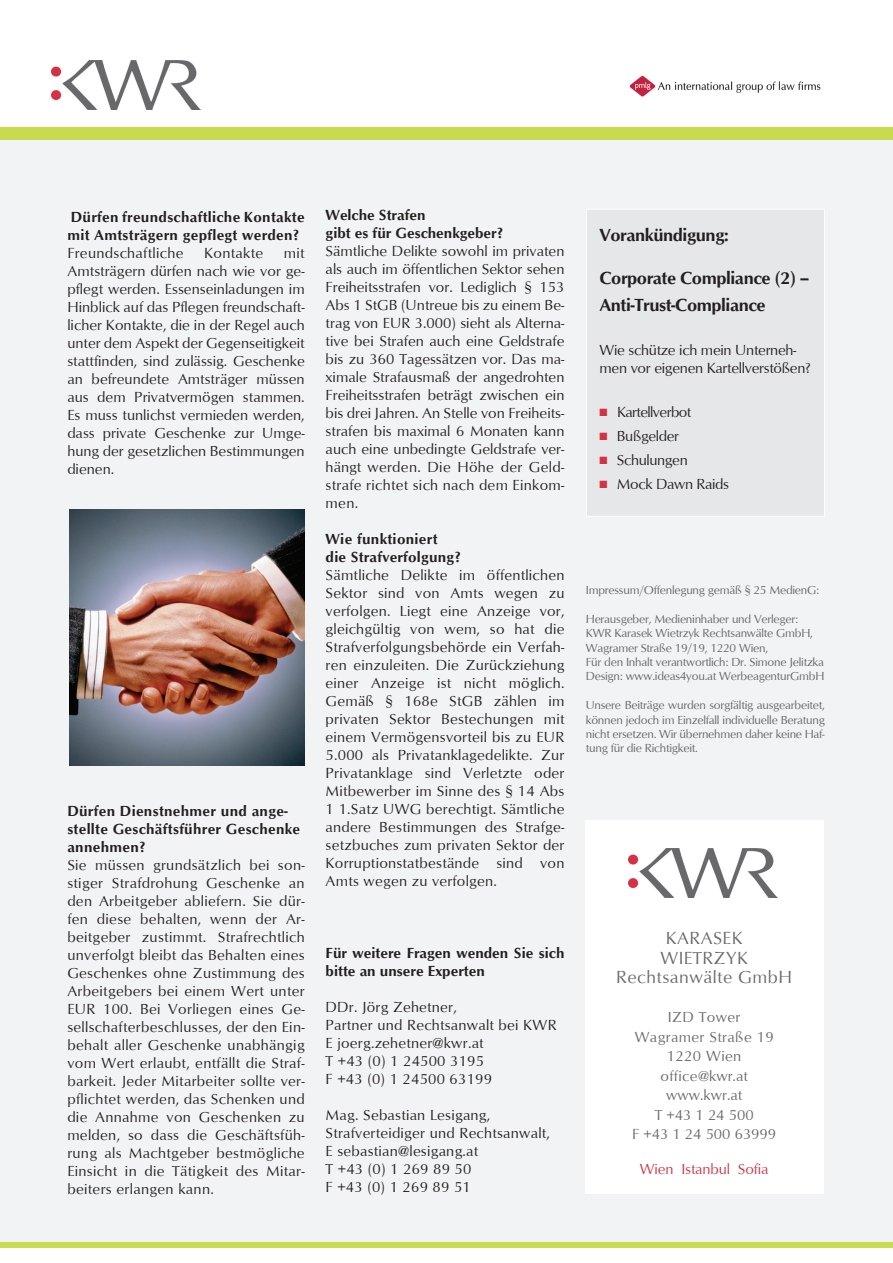
<style>
.page{position:relative;width:893px;height:1263px;background:#fff}
.page>*{position:absolute;margin:0;border:0;box-sizing:border-box;transform-origin:0 0}
.t1{font:700 18px/27px "Optimum";letter-spacing:-.025em;color:#231f20}
.t2{font:18px "Optimum";letter-spacing:.025em;color:#69696c}
.t3{font:15px/18px "Optimum";letter-spacing:.015em;color:#231f20;text-align:justify}
.t4{font:700 15px/18px "Optimum";letter-spacing:.02em;color:#231f20}
.t5{font:700 15px/18px "Optimum";color:#231f20}
.t6{font:15px "Optimum";letter-spacing:.025em;color:#69696c}
.t7{font:15px/18px "Optimum";letter-spacing:-.02em;color:#231f20}
.t8{font:15px "Optimum";letter-spacing:-.025em;color:#231f20}
.t9{font:15px "Optimum";letter-spacing:-.01em;color:#d63247}
.t10{font:15px "Optimum";color:#69696c}
.t11{font:15px "Optimum";letter-spacing:-.04em;color:#231f20}
.t12{font:12px/14.4px "Optimum";letter-spacing:-.02em;color:#636366;text-align:justify}
.s1{color:#d63247}
</style>
<div class="page">
<div style="left:0;top:133px;width:893px;height:1112px;background:#f2f3f4"></div>
<div style="left:0;top:127px;width:893px;height:13px;background:#c8db4f"></div>
<div style="left:0;top:1242px;width:893px;height:5px;background:#c8db4f"></div>
<div style="left:585px;top:820px;width:238px;height:374px;background:#fff"></div>
<img style="left:628px;top:848px;width:149px;height:50px">
<img style="left:69px;top:510px;width:236px;height:255px">
<img style="left:51px;top:60px;width:149px;height:50px">
<img style="left:629px;top:75px;width:192px;height:22px">
<div style="left:586px;top:209px;width:239px;height:307px;background:#e6e7e9"></div>
<div style="left:586px;top:209px;width:239px;height:308px;border:1px solid #fff"></div>
<p class="t4" style="left:67px;top:207px;width:239px">Dürfen freundschaftliche Kontakte mit Amtsträgern gepflegt werden?</p>
<p class="t3" style="left:67px;top:243px;width:118px">Freundschaftliche</p>
<p class="t3" style="left:204px;top:243px;width:61px">Kontakte</p>
<p class="t3" style="left:67px;top:243px;width:239px;text-indent:217px">mit Amtsträgern dürfen nach wie vor ge&shy;pflegt werden. Essenseinladungen im Hinblick auf das Pflegen freundschaft&shy;licher Kontakte, die in der Regel auch unter dem Aspekt der Gegenseitigkeit stattfinden, sind zulässig. Geschenke an befreundete Amtsträger müssen aus dem Privatvermögen stammen.<br>Es muss tunlichst vermieden werden, dass private Geschenke zur Umge&shy;hung der gesetzlichen Bestimmungen dienen.</p>
<p class="t4" style="left:67px;top:801px;width:234px">Dürfen Dienstnehmer und ange&shy;stellte Geschäftsführer Geschenke annehmen?</p>
<p class="t3" style="left:67px;top:855px;width:239px">Sie müssen grundsätzlich bei son&shy;stiger Strafdrohung Geschenke an den Arbeitgeber abliefern. Sie dür&shy;fen diese behalten, wenn der Ar&shy;beitgeber zustimmt. Strafrechtlich unverfolgt bleibt das Behalten eines Geschenkes ohne Zustimmung des Arbeitgebers bei einem Wert unter EUR 100. Bei Vorliegen eines Ge&shy;sellschafterbeschlusses, der den Ein&shy;behalt aller Geschenke unabhängig vom Wert erlaubt, entfällt die Straf&shy;barkeit. Jeder Mitarbeiter sollte ver&shy;pflichtet werden, das Schenken und die Annahme von Geschenken zu melden, so dass die Geschäftsfüh&shy;rung als Machtgeber bestmögliche Einsicht in die Tätigkeit des Mitar&shy;beiters erlangen kann.</p>
<p class="t5" style="left:326px;top:206px;width:101px">Welche Strafen</p>
<p class="t5" style="left:326px;top:224px;width:179px">gibt es für Geschenkgeber?</p>
<p class="t3" style="left:326px;top:241px;width:240px">Sämtliche Delikte sowohl im privaten als auch im öffentlichen Sektor sehen Freiheitsstrafen vor. Lediglich § 153<br>Abs 1 StGB (Untreue bis zu einem Be&shy;trag von EUR 3.000) sieht als Alterna&shy;tive bei Strafen auch eine Geldstrafe bis zu 360 Tagessätzen vor. Das ma&shy;ximale Strafausmaß der angedrohten Freiheitsstrafen beträgt zwischen ein bis drei Jahren. An Stelle von Freiheits&shy;strafen bis maximal 6 Monaten kann auch eine unbedingte Geldstrafe ver&shy;hängt werden. Die Höhe der Geld&shy;strafe richtet sich nach dem Einkom&shy;men.</p>
<p class="t4" style="left:326px;top:530px;width:113px">Wie funktioniert</p>
<p class="t4" style="left:326px;top:548px;width:137px">die Strafverfolgung?</p>
<p class="t3" style="left:326px;top:565px;width:240px">Sämtliche Delikte im öffentlichen Sektor sind von Amts wegen zu verfolgen. Liegt eine Anzeige vor, gleichgültig von wem, so hat die Strafverfolgungsbehörde ein Verfah&shy;ren einzuleiten. Die Zurückziehung einer Anzeige ist nicht möglich.<br>Gemäß § 168e StGB zählen im privaten Sektor Bestechungen mit einem Vermögensvorteil bis zu EUR 5.000 als Privatanklagedelikte. Zur Privatanklage sind Verletzte oder Mitbewerber im Sinne des § 14 Abs 1 1.Satz UWG berechtigt. Sämtliche andere Bestimmungen des Strafge&shy;setzbuches zum privaten Sektor der Korruptionstatbestände sind von Amts wegen zu verfolgen.</p>
<p class="t5" style="left:326px;top:944px;width:240px">Für weitere Fragen wenden Sie sich bitte an unsere Experten</p>
<p class="t3" style="left:326px;top:997px;width:133px">DDr. Jörg Zehetner,</p>
<p class="t3" style="left:326px;top:1015px;width:233px">Partner und Rechtsanwalt bei KWR</p>
<p class="t3" style="left:326px;top:1033px;width:160px">E joerg.zehetner@kwr.at</p>
<p class="t3" style="left:326px;top:1051px;width:160px">T +43 (0) 1 24500 3195</p>
<p class="t3" style="left:326px;top:1069px;width:168px">F +43 (0) 1 24500 63199</p>
<p class="t3" style="left:326px;top:1105px;width:166px">Mag. Sebastian Lesigang,</p>
<p class="t3" style="left:326px;top:1123px;width:226px">Strafverteidiger und Rechtsanwalt,</p>
<p class="t3" style="left:326px;top:1141px;width:154px">E sebastian@lesigang.at</p>
<p class="t3" style="left:326px;top:1159px;width:147px">T +43 (0) 1 269 89 50</p>
<p class="t3" style="left:326px;top:1177px;width:147px">F +43 (0) 1 269 89 51</p>
<p class="t1" style="left:600px;top:221px;width:131px">Vorankündigung:</p>
<p class="t1" style="left:600px;top:264px;width:211px">Corporate Compliance (2) -<br>Anti-Trust-Compliance</p>
<p class="t7" style="left:600px;top:340px;width:213px">Wie schütze ich mein Unterneh&shy;men vor eigenen Kartellverstößen?</p>
<p class="t11" style="left:600px;top:403px;width:93px"><span class="s1">■</span> Kartellverbot</p>
<p class="t8" style="left:600px;top:427px;width:81px"><span class="s1">■</span> Bußgelder</p>
<p class="t8" style="left:600px;top:451px;width:90px"><span class="s1">■</span> Schulungen</p>
<p class="t8" style="left:600px;top:475px;width:131px"><span class="s1">■</span> Mock Dawn Raids</p>
<p class="t12" style="left:586px;top:583px;width:235px">Impressum/Offenlegung gemäß § 25 MedienG:</p>
<p class="t12" style="left:586px;top:611px;width:214px">Herausgeber, Medieninhaber und Verleger:</p>
<p class="t12" style="left:586px;top:626px;width:229px">KWR Karasek Wietrzyk Rechtsanwälte GmbH,</p>
<p class="t12" style="left:586px;top:640px;width:184px">Wagramer Straße 19/19, 1220 Wien,</p>
<p class="t12" style="left:586px;top:655px;width:240px">Für den Inhalt verantwortlich: Dr. Simone Jelitzka</p>
<p class="t12" style="left:586px;top:669px;width:240px">Design: www.ideas4you.at WerbeagenturGmbH</p>
<p class="t12" style="left:586px;top:698px;width:241px">Unsere Beiträge wurden sorgfältig ausgearbeitet, können jedoch im Einzelfall individuelle Beratung nicht ersetzen. Wir übernehmen daher keine Haf&shy;tung für die Richtigkeit.</p>
<p class="t2" style="left:666px;top:928px;width:78px">KARASEK</p>
<p class="t2" style="left:660px;top:947px;width:89px">WIETRZYK</p>
<p class="t2" style="left:616px;top:967px;width:177px">Rechtsanwälte GmbH</p>
<p class="t6" style="left:668px;top:1009px;width:74px">IZD Tower</p>
<p class="t6" style="left:635px;top:1028px;width:140px">Wagramer Straße 19</p>
<p class="t6" style="left:667px;top:1048px;width:76px">1220 Wien</p>
<p class="t6" style="left:660px;top:1067px;width:89px">office@kwr.at</p>
<p class="t6" style="left:666px;top:1087px;width:78px">www.kwr.at</p>
<p class="t6" style="left:655px;top:1106px;width:100px">T +43 1 24 500</p>
<p class="t10" style="left:632px;top:1126px;width:146px">F +43 1 24 500 63999</p>
<p class="t9" style="left:640px;top:1160px;width:130px">Wien Istanbul Sofia</p>
</div>
